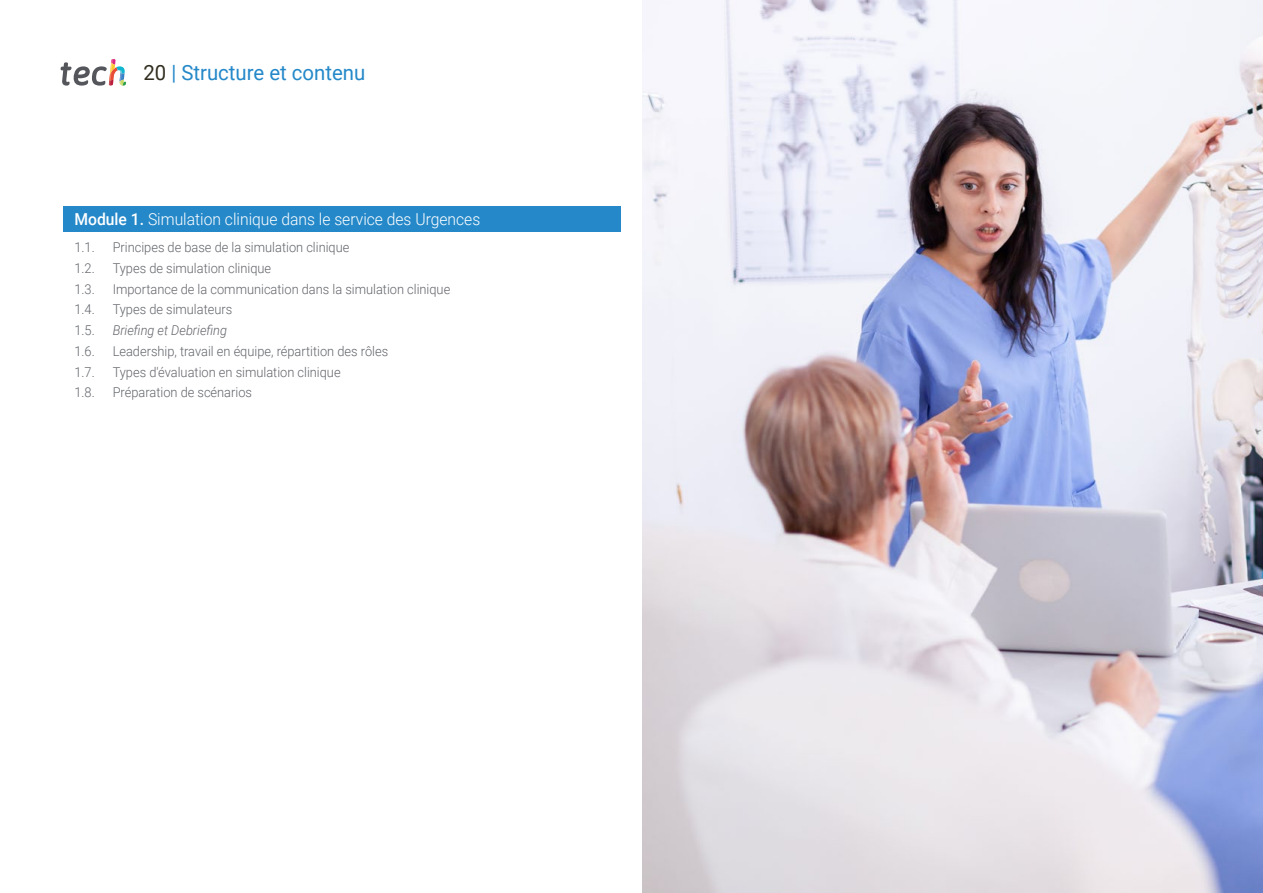
<style>
.page{position:relative;width:1263px;height:893px;background:#fff}
.page>*{position:absolute;margin:0;border:0;box-sizing:border-box;transform-origin:0 0}
.t1{font:21px "Roboto";color:#2488c9}
.t2{font:300 16.5px "Roboto";color:#fff;scale:.95 1}
.t3{font:300 13.5px "Roboto";color:#61646a;scale:.95 1}
.t4{font:italic 300 13.5px "Roboto";color:#61646a;scale:.95 1}
.s1{color:#312e20}
.s2{font-weight:500}
</style>
<div class="page">
<div style="left:63px;top:206px;width:558px;height:25px;background:#2488c9"></div>
<img style="left:642px;top:0;width:621px;height:893px">
<svg style="left:61px;top:59px;width:65px;height:27px"></svg>
<h1 class="t1" style="left:144px;top:57px;width:223px"><span class="s1">20</span> | Structure et contenu</h1>
<p class="t2" style="left:74px;top:208px;width:429px"><span class="s2">Module 1.</span> Simulation clinique dans le service des Urgences</p>
<p class="t3" style="left:74px;top:238px;width:23px">1.1.</p>
<p class="t3" style="left:113px;top:238px;width:251px">Principes de base de la simulation clinique</p>
<p class="t3" style="left:74px;top:259px;width:23px">1.2.</p>
<p class="t3" style="left:113px;top:259px;width:168px">Types de simulation clinique</p>
<p class="t3" style="left:74px;top:279px;width:23px">1.3.</p>
<p class="t3" style="left:113px;top:279px;width:357px">Importance de la communication dans la simulation clinique</p>
<p class="t3" style="left:74px;top:300px;width:23px">1.4.</p>
<p class="t3" style="left:113px;top:300px;width:127px">Types de simulateurs</p>
<p class="t3" style="left:74px;top:321px;width:23px">1.5.</p>
<p class="t4" style="left:113px;top:321px;width:122px">Briefing et Debriefing</p>
<p class="t3" style="left:74px;top:342px;width:23px">1.6.</p>
<p class="t3" style="left:113px;top:342px;width:291px">Leadership, travail en équipe, répartition des rôles</p>
<p class="t3" style="left:74px;top:362px;width:23px">1.7.</p>
<p class="t3" style="left:113px;top:362px;width:241px">Types d'évaluation en simulation clinique</p>
<p class="t3" style="left:74px;top:383px;width:23px">1.8.</p>
<p class="t3" style="left:113px;top:383px;width:148px">Préparation de scénarios</p>
</div>
